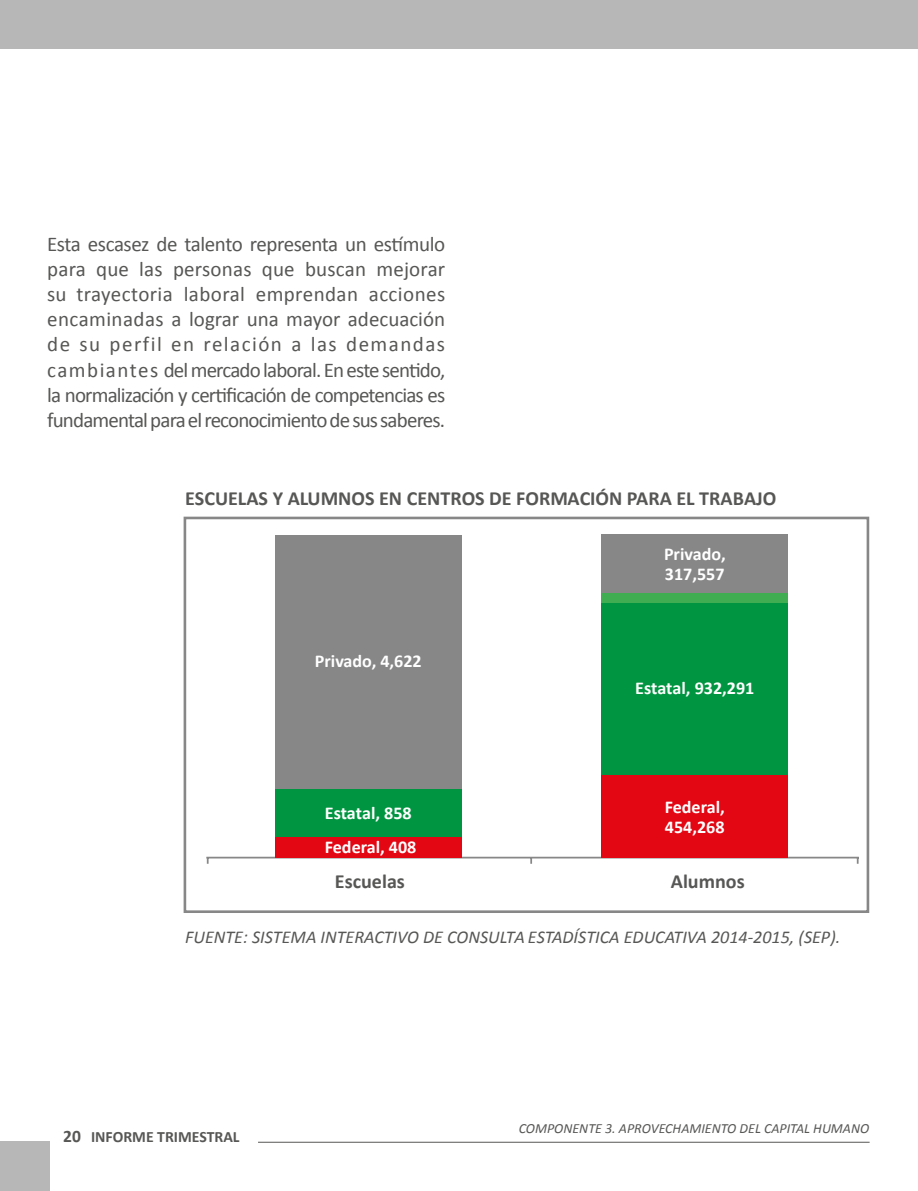
<style>
.page{position:relative;width:918px;height:1191px;background:#fff}
.page>*{position:absolute;margin:0;border:0;box-sizing:border-box;transform-origin:0 0}
.t1{font:21px/25.2px "Calibri";letter-spacing:-.04em;color:#575756;text-align:justify}
.t2{font:700 20.12px "Calibri";color:#575756}
.t3{font:700 18.03px/20.1px "Calibri";color:#fff}
.t4{font:italic 18.03px "Calibri";color:#575756}
.t5{font:700 15.75px "Calibri";color:#575756}
.t6{font:italic 14px "Calibri";color:#575756}
.s1{font-size:17.5px}
</style>
<div class="page">
<div style="left:0;top:0;width:918px;height:49px;background:#b7b7b7"></div>
<div style="left:0;top:1141px;width:50px;height:50px;background:#b7b7b7"></div>
<hr style="left:258px;top:1141px;width:611px;height:1px;background:#575756">
<hr style="left:206px;top:856px;width:653px;height:2px;background:#878787">
<div style="left:184px;top:516px;width:685px;height:397px;border:3px solid #878787"></div>
<div style="left:276px;top:535px;width:186px;height:254px;background:#878787"></div>
<div style="left:276px;top:789px;width:186px;height:47px;background:#009641"></div>
<div style="left:276px;top:837px;width:186px;height:20px;background:#e30613"></div>
<div style="left:601px;top:775px;width:187px;height:82px;background:#e30613"></div>
<div style="left:601px;top:602px;width:187px;height:173px;background:#009641"></div>
<div style="left:601px;top:535px;width:187px;height:58px;background:#878787"></div>
<div style="left:601px;top:593px;width:187px;height:9px;background:#40ad52"></div>
<p class="t1" style="left:47px;top:231px;width:400px">Esta escasez de talento representa un estímulo para que las personas que buscan mejorar su trayectoria laboral emprendan acciones encaminadas a lograr una mayor adecuación de su perfil en relación a las demandas cambiantes delmercadolaboral.Enestesentido, la normalización y certificación de competencias es fundamental para el reconocimiento de sus saberes.</p>
<p class="t2" style="left:185px;top:485px;width:593px">ESCUELAS Y ALUMNOS EN CENTROS DE FORMACIÓN PARA EL TRABAJO</p>
<p class="t3" style="left:315px;top:651px;width:108px">Privado, 4,622</p>
<p class="t3" style="left:325px;top:803px;width:88px">Estatal, 858</p>
<p class="t3" style="left:325px;top:837px;width:93px">Federal, 408</p>
<p class="t3" style="left:664px;top:543px;width:63px">Privado,<br>317,557</p>
<p class="t3" style="left:635px;top:677px;width:121px">Estatal, 932,291</p>
<p class="t3" style="left:665px;top:797px;width:61px">Federal,<br>454,268</p>
<p class="t2" style="left:335px;top:868px;width:71px">Escuelas</p>
<p class="t2" style="left:671px;top:868px;width:75px">Alumnos</p>
<p class="t4" style="left:185px;top:924px;width:657px">FUENTE: SISTEMA INTERACTIVO DE CONSULTA ESTADÍSTICA EDUCATIVA 2014-2015, (SEP).</p>
<p class="t5" style="left:63px;top:1126px;width:178px"><span class="s1">20</span> INFORME TRIMESTRAL</p>
<p class="t6" style="left:519px;top:1119px;width:352px">COMPONENTE 3. APROVECHAMIENTO DEL CAPITAL HUMANO</p>
</div>
